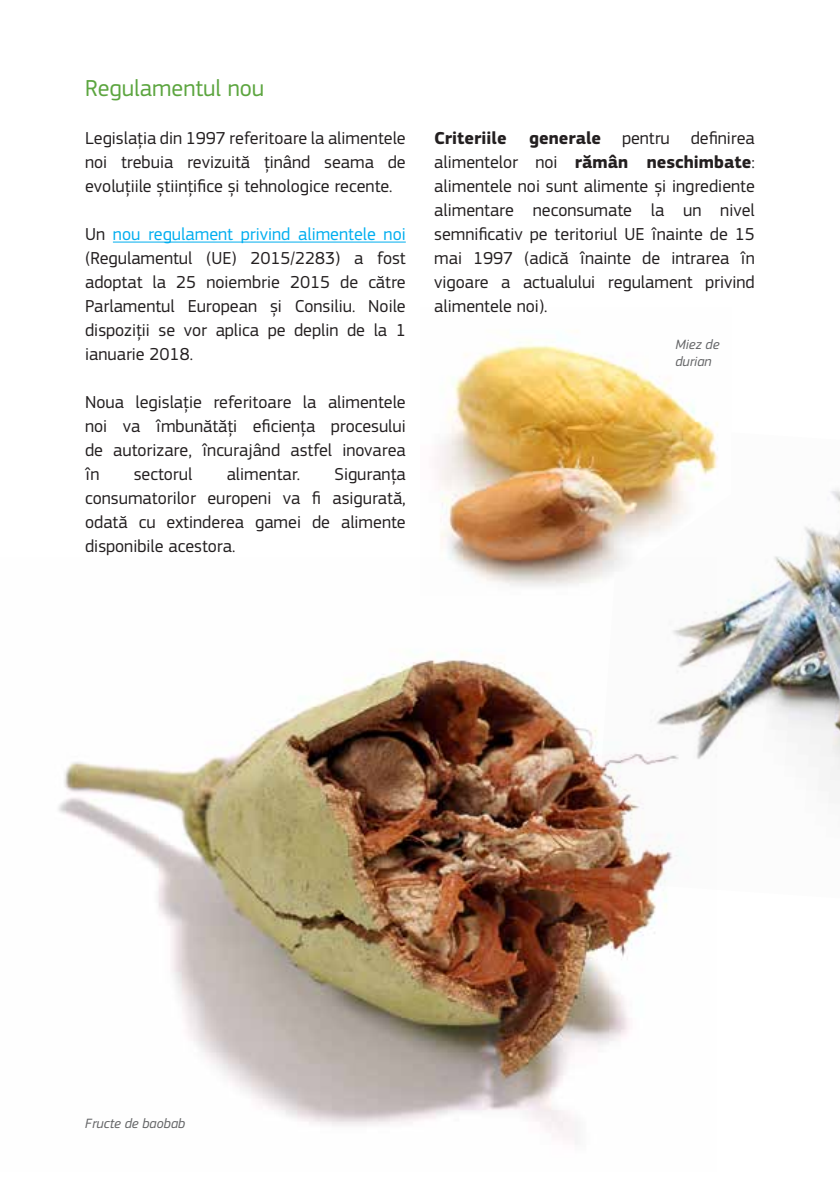
<style>
.page{position:relative;width:840px;height:1191px;background:#fff}
.page>*{position:absolute;margin:0;border:0;box-sizing:border-box;transform-origin:0 0}
.t1{font:24px "EC Square Sans Pro";color:#5ca53f}
.t2{font:18px/24px "EC Square Sans Pro";color:#231f20;text-align:justify}
.t3{font:700 18px "EC Square Sans Pro";color:#231f20}
.t4{font:italic 14px/16.8px "EC Square Sans Pro";color:#636466}
.s1{color:#00aeef}
.s2{font-weight:700}
</style>
<div class="page">
<img style="left:716px;top:489px;width:123px;height:292px">
<img style="left:435px;top:339px;width:296px;height:256px">
<svg style="left:435px;top:499px;width:281px;height:58px"></svg>
<img style="left:58px;top:557px;width:658px;height:587px">
<hr style="left:113px;top:242px;width:292px;height:1px;background:#00aeef">
<h1 class="t1" style="left:85px;top:74px;width:180px">Regulamentul nou</h1>
<p class="t2" style="left:85px;top:126px;width:322px">Legislația din 1997 referitoare la alimentele noi trebuia revizuită ținând seama de evoluțiile științifice și tehnologice recente.</p>
<p class="t2" style="left:85px;top:222px;width:322px">Un <span class="s1">nou regulament privind alimentele noi </span>(Regulamentul (UE) 2015/2283) a fost adoptat la 25 noiembrie 2015 de către Parlamentul European și Consiliu. Noile dispoziții se vor aplica pe deplin de la 1 ianuarie 2018.</p>
<p class="t2" style="left:85px;top:390px;width:322px">Noua legislație referitoare la alimentele noi va îmbunătăți eficiența procesului de autorizare, încurajând astfel inovarea în</p>
<p class="t2" style="left:134px;top:462px;width:60px">sectorul</p>
<p class="t2" style="left:226px;top:462px;width:75px">alimentar.</p>
<p class="t2" style="left:85px;top:462px;width:322px;text-indent:249px">Siguranța consumatorilor europeni va fi asigurată, odată cu extinderea gamei de alimente disponibile acestora.</p>
<p class="t2" style="left:434px;top:126px;width:322px;text-indent:95px"><span class="s2">generale</span> pentru definirea alimentelor noi <span class="s2">rămân neschimbate</span>: alimentele noi sunt alimente și ingrediente alimentare neconsumate la un nivel semnificativ pe teritoriul UE înainte de 15 mai 1997 (adică înainte de intrarea în vigoare a actualului regulament privind alimentele noi).</p>
<p class="t3" style="left:434px;top:127px;width:74px">Criteriile</p>
<p class="t4" style="left:675px;top:336px;width:46px">Miez de durian</p>
<p class="t4" style="left:85px;top:1115px;width:102px">Fructe de baobab</p>
</div>
